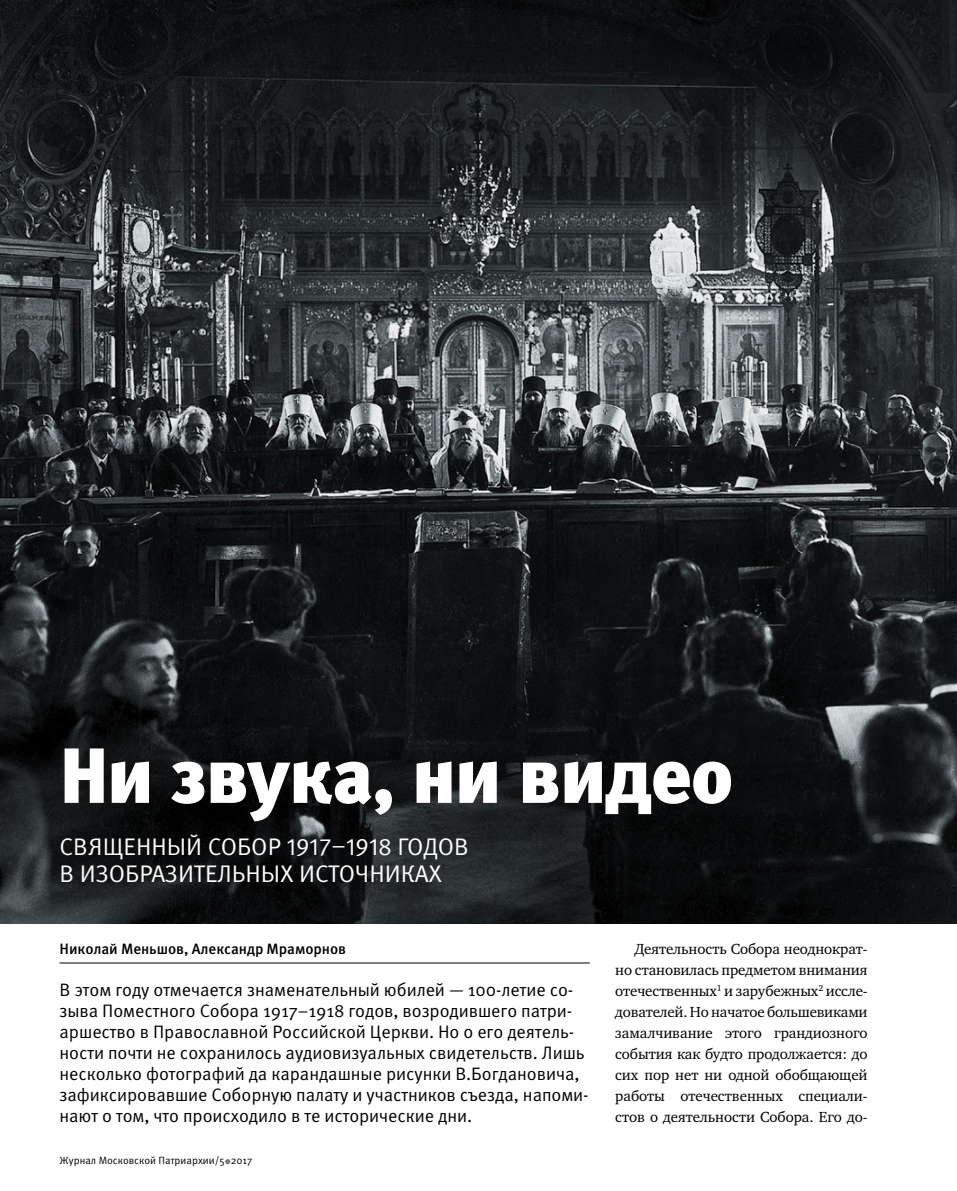
<style>
.page{position:relative;width:957px;height:1191px;background:#fff}
.page>*{position:absolute;margin:0;border:0;box-sizing:border-box;transform-origin:0 0}
.t1{font:900 78px "Meta Pro";letter-spacing:-.025em;color:#fff}
.t2{font:24px/27px "Meta Pro";color:#fff}
.t3{font:18px/21px "Meta Pro";letter-spacing:-.005em;color:#000}
.t4{font:15px/21px "Charter ITC";letter-spacing:-.005em;color:#000;text-align:justify}
.t5{font:500 15px "Meta Pro";letter-spacing:-.005em;color:#000}
.t6{font:10.5px "Meta Pro";color:#000}
</style>
<div class="page">
<svg style="left:225px;top:1159px;width:5px;height:5px"></svg>
<img style="left:0;top:0;width:957px;height:923px">
<hr style="left:60px;top:962px;width:530px;height:1px;background:#000">
<h1 class="t1" style="left:60px;top:726px;width:675px">Ни звука, ни видео</h1>
<h2 class="t2" style="left:60px;top:834px;width:411px">СВЯЩЕННЫЙ СОБОР 1917–1918 ГОДОВ<br>В ИЗОБРАЗИТЕЛЬНЫХ ИСТОЧНИКАХ</h2>
<p class="t5" style="left:60px;top:939px;width:288px">Николай Меньшов, Александр Мраморнов</p>
<p class="t3" style="left:60px;top:980px;width:531px">В этом году отмечается знаменательный юбилей — 100-летие со&shy;зыва Поместного Собора 1917–1918 годов, возродившего патри&shy;аршество в Православной Российской Церкви. Но о его деятель&shy;ности почти не сохранилось аудиовизуальных свидетельств. Лишь несколько фотографий да карандашные рисунки В.Богдановича, зафиксировавшие Соборную палату и участников съезда, напоми&shy;нают о том, что происходило в те исторические дни.</p>
<p class="t6" style="left:60px;top:1153px;width:194px">Журнал Московской Патриархии/5 2017</p>
<p class="t4" style="left:615px;top:938px;width:254px;text-indent:19px">Деятельность Собора неоднократ&shy;но становилась предметом внимания отечественных<sup>1</sup> и зарубежных<sup>2</sup> иссле&shy;дователей. Но начатое большевиками замалчивание этого грандиозного события как будто продолжается: до сих пор нет ни одной обобщающей работы отечественных специали&shy;стов о деятельности Собора. Его до-</p>
</div>
